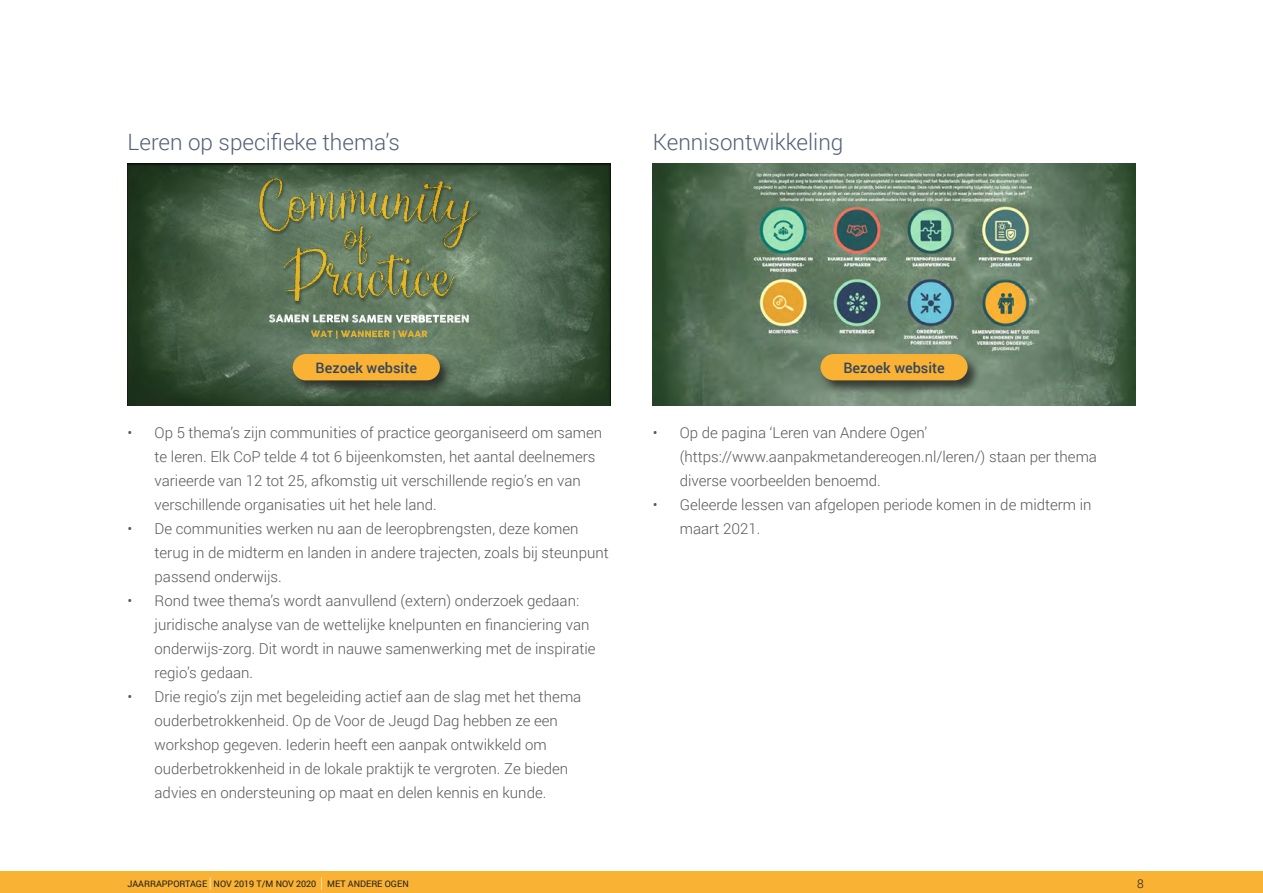
<style>
.page{position:relative;width:1263px;height:893px;background:#fff}
.page>*{position:absolute;margin:0;border:0;box-sizing:border-box;transform-origin:0 0}
.t1{font:300 22.5px "Roboto";color:#555f77}
.t2{font:300 15px/24px "Roboto";color:#575756}
.t3{font:500 14.4px "Roboto";color:#32445f}
.t4{font:300 12px "Roboto";color:#1d1d1b}
.t5{font:9px "Roboto";color:#1d1d1b}
.s1{font-size:15px;color:#fff}
</style>
<div class="page">
<div style="left:0;top:872px;width:1263px;height:21px;background:#f9b234"></div>
<div style="left:115px;top:155px;width:507px;height:257px;background:#1d1d1b;opacity:.75"></div>
<div style="left:258px;top:177px;width:224px;height:128px;background:#1d1d1b;opacity:.41"></div>
<div style="left:233px;top:159px;width:270px;height:143px;background:#1d1d1b;opacity:.75"></div>
<svg style="left:311px;top:330px;width:116px;height:9px"></svg>
<svg style="left:269px;top:314px;width:200px;height:9px"></svg>
<div style="left:291px;top:352px;width:163px;height:43px;background:#1d1d1b;opacity:.75"></div>
<div style="left:293px;top:354px;width:147px;height:26px;background:#f9b234;border-radius:13px"></div>
<img style="left:653px;top:164px;width:482px;height:241px">
<div style="left:818px;top:352px;width:164px;height:43px;background:#1d1d1b;opacity:.75"></div>
<div style="left:820px;top:354px;width:148px;height:26px;background:#f9b234;border-radius:13px"></div>
<h1 class="t1" style="left:128px;top:126px;width:274px">Leren op specifieke thema’s</h1>
<h1 class="t1" style="left:653px;top:126px;width:192px">Kennisontwikkeling</h1>
<p class="t3" style="left:316px;top:357px;width:103px">Bezoek website</p>
<p class="t3" style="left:843px;top:357px;width:103px">Bezoek website</p>
<p class="t2" style="left:155px;top:420px;width:449px;text-indent:-27px">• Op 5 thema’s zijn communities of practice georganiseerd om samen te leren. Elk CoP telde 4 tot 6 bijeenkomsten, het aantal deelnemers varieerde van 12 tot 25, afkomstig uit verschillende regio’s en van verschillende organisaties uit het hele land.</p>
<p class="t2" style="left:155px;top:516px;width:456px;text-indent:-27px">• De communities werken nu aan de leeropbrengsten, deze komen terug in de midterm en landen in andere trajecten, zoals bij steunpunt passend onderwijs.</p>
<p class="t2" style="left:155px;top:588px;width:442px;text-indent:-27px">• Rond twee thema’s wordt aanvullend (extern) onderzoek gedaan: juridische analyse van de wettelijke knelpunten en financiering van onderwijs-zorg. Dit wordt in nauwe samenwerking met de inspiratie regio’s gedaan.</p>
<p class="t2" style="left:155px;top:684px;width:428px;text-indent:-27px">• Drie regio’s zijn met begeleiding actief aan de slag met het thema ouderbetrokkenheid. Op de Voor de Jeugd Dag hebben ze een workshop gegeven. Iederin heeft een aanpak ontwikkeld om ouderbetrokkenheid in de lokale praktijk te vergroten. Ze bieden advies en ondersteuning op maat en delen kennis en kunde.</p>
<p class="t2" style="left:680px;top:420px;width:419px;text-indent:-27px">• Op de pagina ‘Leren van Andere Ogen’ (https://www.aanpakmetandereogen.nl/leren/) staan per thema diverse voorbeelden benoemd.</p>
<p class="t2" style="left:680px;top:492px;width:413px;text-indent:-27px">• Geleerde lessen van afgelopen periode komen in de midterm in maart 2021.</p>
<p class="t5" style="left:128px;top:877px;width:283px">JAARRAPPORTAGE <span class="s1">|</span> NOV 2019 T/M NOV 2020 <span class="s1">|</span> MET ANDERE OGEN</p>
<p class="t4" style="left:1137px;top:875px;width:8px">8</p>
</div>
